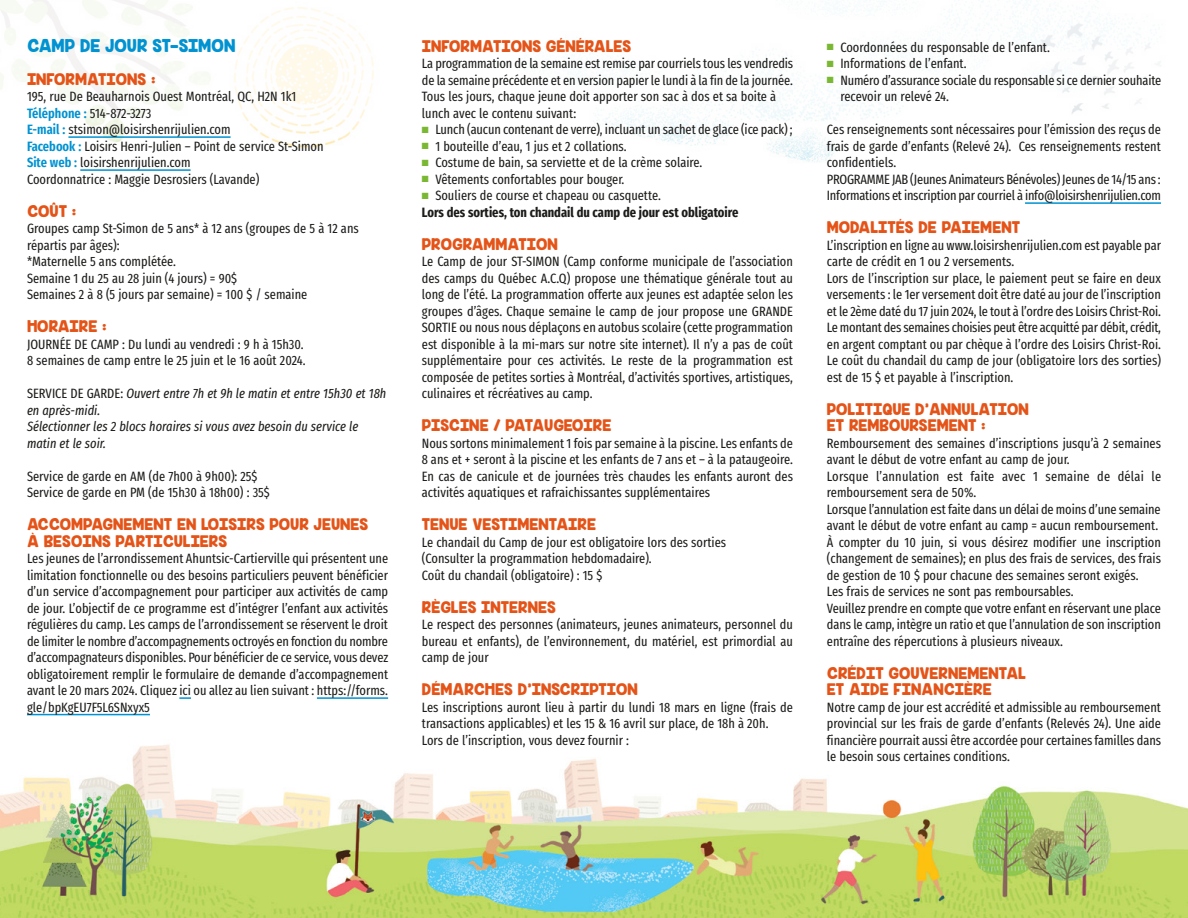
<style>
.page{position:relative;width:1188px;height:918px;background:#fff}
.page>*{position:absolute;margin:0;border:0;box-sizing:border-box;transform-origin:0 0}
.t1{font:16.5px "KG Inimitable Original";letter-spacing:-.01em;color:#0092d1}
.t2{font:15px/16.5px "KG Inimitable Original";color:#e45317}
.t3{font:13.5px/16.5px "Fira Sans Compressed";color:#1c1c1a}
.t4{font:italic 13.5px/16.5px "Fira Sans Compressed";color:#1c1c1a}
.t5{font:700 13.5px/16.5px "Fira Sans Compressed";color:#1c1c1a}
.s1{font-weight:600;color:#0092d1}
.s2{font-style:normal}
.s3{color:#7ab732}
.s4{font-weight:400}
</style>
<div class="page">
<img style="left:0;top:697px;width:1188px;height:221px">
<hr style="left:68px;top:136px;width:163px;height:2px;background:#0092d1">
<hr style="left:80px;top:169px;width:111px;height:2px;background:#0092d1">
<svg style="left:179px;top:697px;width:12px;height:2px"></svg>
<hr style="left:317px;top:697px;width:71px;height:2px;background:#0092d1">
<hr style="left:27px;top:714px;width:123px;height:1px;background:#0092d1">
<hr style="left:1025px;top:202px;width:136px;height:2px;background:#0092d1">
<p class="t1" style="left:27px;top:36px;width:210px">CAMP DE JOUR ST-SIMON</p>
<p class="t2" style="left:27px;top:71px;width:130px">INFORMATIONS :</p>
<p class="t3" style="left:27px;top:88px;width:298px">195, rue De Beauharnois Ouest Montréal, QC, H2N 1k1<br><span class="s1">Téléphone :</span> 514-872-3273<br><span class="s1">E-mail :</span> stsimon@loisirshenrijulien.com<br><span class="s1">Facebook :</span> Loisirs Henri-Julien – Point de service St-Simon <span class="s1">Site web :</span> loisirshenrijulien.com<br>Coordonnatrice : Maggie Desrosiers (Lavande)</p>
<p class="t2" style="left:27px;top:203px;width:51px">COÛT :</p>
<p class="t3" style="left:27px;top:220px;width:333px">Groupes camp St-Simon de 5 ans* à 12 ans (groupes de 5 à 12 ans répartis par âges):<br>*Maternelle 5 ans complétée.<br>Semaine 1 du 25 au 28 juin (4 jours) = 90$<br>Semaines 2 à 8 (5 jours par semaine) = 100 $ / semaine</p>
<p class="t2" style="left:27px;top:319px;width:81px">HORAIRE :</p>
<p class="t3" style="left:27px;top:336px;width:280px">JOURNÉE DE CAMP : Du lundi au vendredi : 9 h à 15h30.<br>8 semaines de camp entre le 25 juin et le 16 août 2024.</p>
<p class="t4" style="left:27px;top:385px;width:361px"><span class="s2">SERVICE DE GARDE:</span> Ouvert entre 7h et 9h le matin et entre 15h30 et 18h en après-midi.<br>Sélectionner les 2 blocs horaires si vous avez besoin du service le matin et le soir.</p>
<p class="t3" style="left:27px;top:468px;width:244px">Service de garde en AM (de 7h00 à 9h00): 25$<br>Service de garde en PM (de 15h30 à 18h00) : 35$</p>
<p class="t2" style="left:27px;top:517px;width:343px">ACCOMPAGNEMENT EN LOISIRS POUR JEUNES<br>À BESOINS PARTICULIERS</p>
<p class="t3" style="left:27px;top:550px;width:363px;text-align:justify">Les jeunes de l’arrondissement Ahuntsic-Cartierville qui présentent une limitation fonctionnelle ou des besoins particuliers peuvent bénéficier d’un service d’accompagnement pour participer aux activités de camp de jour. L’objectif de ce programme est d’intégrer l’enfant aux activités régulières du camp. Les camps de l’arrondissement se réservent le droit de limiter le nombre d’accompagnements octroyés en fonction du nombre d’accompagnateurs disponibles. Pour bénéficier de ce service, vous devez obligatoirement remplir le formulaire de demande d’accompagnement avant le 20 mars 2024. Cliquez ici ou allez au lien suivant : https://forms. gle/bpKgEU7F5L6SNxyx5</p>
<p class="t2" style="left:422px;top:38px;width:211px">INFORMATIONS GÉNÉRALES</p>
<p class="t3" style="left:422px;top:55px;width:373px">La programmation de la semaine est remise par courriels tous les vendredis de la semaine précédente et en version papier le lundi à la fin de la journée.<br>Tous les jours, chaque jeune doit apporter son sac à dos et sa boite à lunch avec le contenu suivant:</p>
<p class="t3" style="left:422px;top:121px;width:372px"><span class="s3">■</span> Lunch (aucun contenant de verre), incluant un sachet de glace (ice pack) ;</p>
<p class="t3" style="left:422px;top:138px;width:206px"><span class="s3">■</span> 1 bouteille d’eau, 1 jus et 2 collations.</p>
<p class="t3" style="left:422px;top:154px;width:282px"><span class="s3">■</span> Costume de bain, sa serviette et de la crème solaire.</p>
<p class="t3" style="left:422px;top:171px;width:204px"><span class="s3">■</span> Vêtements confortables pour bouger.</p>
<p class="t5" style="left:422px;top:187px;width:318px"><span class="s3">■</span> <span class="s4">Souliers de course et chapeau ou casquette.<br></span>Lors des sorties, ton chandail du camp de jour est obligatoire</p>
<p class="t2" style="left:422px;top:236px;width:138px">PROGRAMMATION</p>
<p class="t3" style="left:422px;top:253px;width:373px;text-align:justify">Le Camp de jour ST-SIMON (Camp conforme municipale de l’association des camps du Québec A.C.Q) propose une thématique générale tout au long de l’été. La programmation offerte aux jeunes est adaptée selon les groupes d’âges. Chaque semaine le camp de jour propose une GRANDE SORTIE ou nous nous déplaçons en autobus scolaire (cette programmation est disponible à la mi-mars sur notre site internet). Il n’y a pas de coût supplémentaire pour ces activités. Le reste de la programmation est composée de petites sorties à Montréal, d’activités sportives, artistiques, culinaires et récréatives au camp.</p>
<p class="t2" style="left:422px;top:418px;width:191px">PISCINE / PATAUGEOIRE</p>
<p class="t3" style="left:422px;top:435px;width:373px;text-align:justify">Nous sortons minimalement 1 fois par semaine à la piscine. Les enfants de 8 ans et + seront à la piscine et les enfants de 7 ans et – à la pataugeoire.<br>En cas de canicule et de journées très chaudes les enfants auront des activités aquatiques et rafraichissantes supplémentaires</p>
<p class="t2" style="left:422px;top:517px;width:176px">TENUE VESTIMENTAIRE</p>
<p class="t3" style="left:422px;top:534px;width:306px">Le chandail du Camp de jour est obligatoire lors des sorties (Consulter la programmation hebdomadaire).<br>Coût du chandail (obligatoire) : 15 $</p>
<p class="t2" style="left:422px;top:599px;width:136px">RÈGLES INTERNES</p>
<p class="t3" style="left:422px;top:616px;width:373px;text-align:justify">Le respect des personnes (animateurs, jeunes animateurs, personnel du bureau et enfants), de l’environnement, du matériel, est primordial au camp de jour</p>
<p class="t2" style="left:422px;top:682px;width:217px">DÉMARCHES D’INSCRIPTION</p>
<p class="t3" style="left:422px;top:699px;width:373px">Les inscriptions auront lieu à partir du lundi 18 mars en ligne (frais de transactions applicables) et les 15 &amp; 16 avril sur place, de 18h à 20h.<br>Lors de l’inscription, vous devez fournir :</p>
<p class="t3" style="left:827px;top:39px;width:225px"><span class="s3">■</span> Coordonnées du responsable de l’enfant.</p>
<p class="t3" style="left:827px;top:55px;width:141px"><span class="s3">■</span> Informations de l’enfant.</p>
<p class="t3" style="left:840px;top:72px;width:322px;text-indent:-13px"><span class="s3">■</span> Numéro d’assurance sociale du responsable si ce dernier souhaite recevoir un relevé 24.</p>
<p class="t3" style="left:827px;top:121px;width:336px">Ces renseignements sont nécessaires pour l’émission des reçus de frais de garde d’enfants (Relevé 24). Ces renseignements restent confidentiels.<br>PROGRAMME JAB (Jeunes Animateurs Bénévoles) Jeunes de 14/15 ans :<br>Informations et inscription par courriel à info@loisirshenrijulien.com</p>
<p class="t2" style="left:827px;top:220px;width:195px">MODALITÉS DE PAIEMENT</p>
<p class="t3" style="left:827px;top:237px;width:336px">L’inscription en ligne au www.loisirshenrijulien.com est payable par carte de crédit en 1 ou 2 versements.<br>Lors de l’inscription sur place, le paiement peut se faire en deux versements : le 1er versement doit être daté au jour de l’inscription et le 2ème daté du 17 juin 2024, le tout à l’ordre des Loisirs Christ-Roi.<br>Le montant des semaines choisies peut être acquitté par débit, crédit, en argent comptant ou par chèque à l’ordre des Loisirs Christ-Roi.<br>Le coût du chandail du camp de jour (obligatoire lors des sorties) est de 15 $ et payable à l’inscription.</p>
<p class="t2" style="left:827px;top:401px;width:203px">POLITIQUE D’ANNULATION<br>ET REMBOURSEMENT :</p>
<p class="t3" style="left:827px;top:435px;width:336px">Remboursement des semaines d’inscriptions jusqu’à 2 semaines avant le début de votre enfant au camp de jour.<br>Lorsque l’annulation est faite avec 1 semaine de délai le remboursement sera de 50%.<br>Lorsque l’annulation est faite dans un délai de moins d’une semaine avant le début de votre enfant au camp = aucun remboursement.<br>À compter du 10 juin, si vous désirez modifier une inscription (changement de semaines); en plus des frais de services, des frais de gestion de 10 $ pour chacune des semaines seront exigés.<br>Les frais de services ne sont pas remboursables.<br>Veuillez prendre en compte que votre enfant en réservant une place dans le camp, intègre un ratio et que l’annulation de son inscription entraîne des répercutions à plusieurs niveaux.</p>
<p class="t2" style="left:827px;top:665px;width:201px">CRÉDIT GOUVERNEMENTAL<br>ET AIDE FINANCIÈRE</p>
<p class="t3" style="left:827px;top:699px;width:336px;text-align:justify">Notre camp de jour est accrédité et admissible au remboursement provincial sur les frais de garde d’enfants (Relevés 24). Une aide financière pourrait aussi être accordée pour certaines familles dans le besoin sous certaines conditions.</p>
</div>
